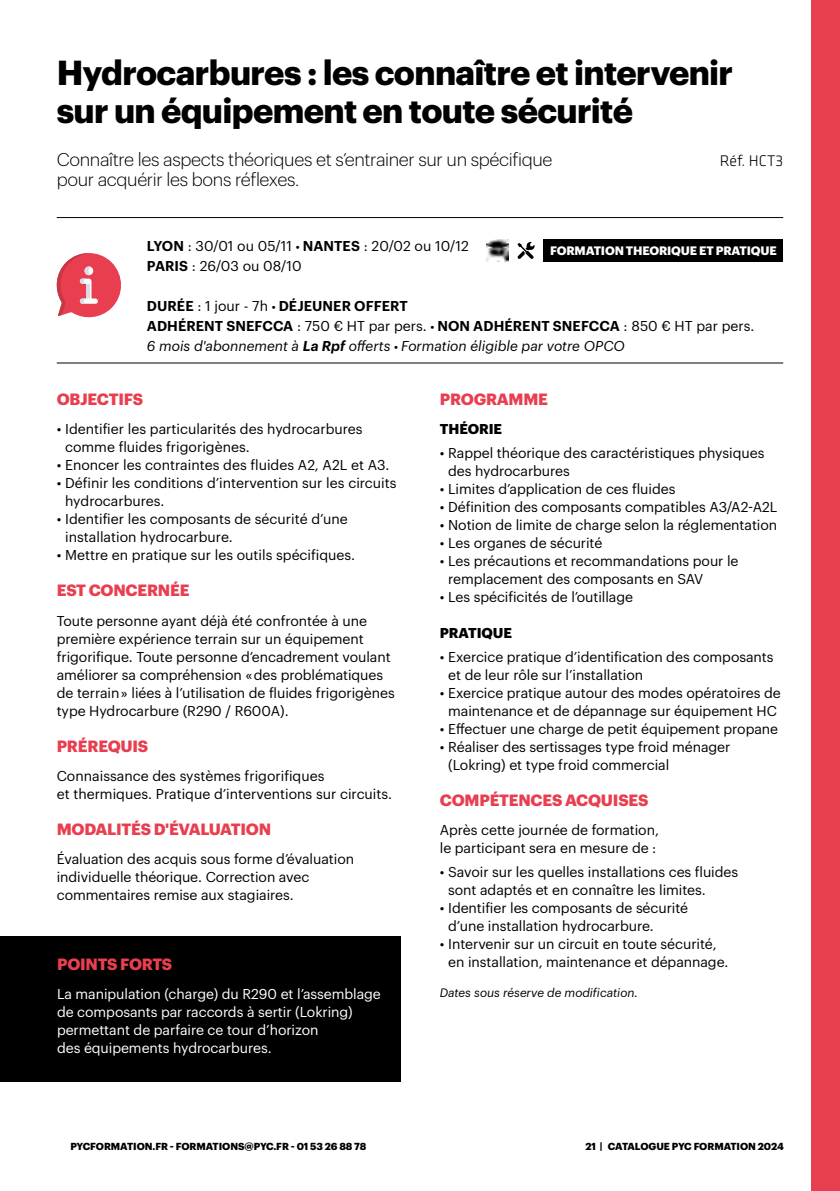
<style>
.page{position:relative;width:840px;height:1191px;background:#fff}
.page>*{position:absolute;margin:0;border:0;box-sizing:border-box;transform-origin:0 0}
.t1{font:700 34px/38px "Graphik";letter-spacing:-.02em;color:#000}
.t2{font:300 18px/20px "Graphik";letter-spacing:-.02em;color:#000}
.t3{font:700 16px "Graphik";letter-spacing:-.015em;color:#e83f50}
.t4{font:300 16px "Klavika";color:#000}
.t5{font:14px/18px "Graphik";letter-spacing:-.005em;color:#000}
.t6{font:italic 14px/20px "Graphik";color:#000}
.t7{font:14px/18px "Graphik";letter-spacing:-.005em;color:#fff}
.t8{font:700 14px "Graphik";letter-spacing:-.005em;color:#000}
.t9{font:italic 12px "Graphik";color:#000}
.t10{font:700 12px "Graphik";letter-spacing:-.015em;color:#fff}
.t11{font:700 10px "Graphik";letter-spacing:-.005em;color:#000}
.s1{font-weight:600}
.s2{font-family:"Myriad Pro"}
.s3{font-weight:600;font-style:normal}
.s4{font-style:normal}
.s5{font-family:"Myriad Pro";font-style:normal}
</style>
<div class="page">
<div style="left:811px;top:0;width:28px;height:1191px;background:#e83f50"></div>
<div style="left:0;top:935px;width:400px;height:146px;background:#000"></div>
<hr style="left:57px;top:363px;width:725px;height:1px;background:#000">
<hr style="left:57px;top:217px;width:725px;height:1px;background:#000">
<svg style="left:57px;top:253px;width:64px;height:64px"></svg>
<div style="left:543px;top:239px;width:239px;height:23px;background:#000"></div>
<svg style="left:517px;top:242px;width:17px;height:17px"></svg>
<img style="left:486px;top:240px;width:22px;height:21px">
<h1 class="t1" style="left:57px;top:50px;width:677px">Hydrocarbures : les connaître et intervenir sur un équipement en toute sécurité</h1>
<p class="t2" style="left:57px;top:148px;width:497px">Connaître les aspects théoriques et s’entrainer sur un spécifique pour acquérir les bons réflexes.</p>
<p class="t4" style="left:719px;top:152px;width:65px">Réf. HCT3</p>
<p class="t5" style="left:147px;top:234px;width:323px;line-height:20px"><span class="s1">LYON</span> : 30/01 ou 05/11 <span class="s2">•</span> <span class="s1">NANTES</span> : 20/02 ou 10/12<br><span class="s1">PARIS</span> : 26/03 ou 08/10</p>
<p class="t6" style="left:147px;top:294px;width:608px"><span class="s3">DURÉE</span> <span class="s4">: 1 jour - 7h</span> <span class="s5">•</span> <span class="s3">DÉJEUNER OFFERT<br>ADHÉRENT SNEFCCA</span> <span class="s4">: 750 € HT par pers.</span> <span class="s5">•</span> <span class="s3">NON ADHÉRENT SNEFCCA</span> <span class="s4">: 850 € HT par pers.<br></span>6 mois d'abonnement à <span class="s1">La Rpf</span> offerts <span class="s5">•</span> Formation éligible par votre OPCO</p>
<p class="t10" style="left:550px;top:242px;width:228px">FORMATION THEORIQUE ET PRATIQUE</p>
<p class="t3" style="left:57px;top:386px;width:88px">OBJECTIFS</p>
<p class="t5" style="left:65px;top:419px;width:299px;text-indent:-8px">• Identifier les particularités des hydrocarbures comme fluides frigorigènes.</p>
<p class="t5" style="left:57px;top:455px;width:334px">• Enoncer les contraintes des fluides A2, A2L et A3.</p>
<p class="t5" style="left:65px;top:473px;width:333px;text-indent:-8px">• Définir les conditions d’intervention sur les circuits hydrocarbures.</p>
<p class="t5" style="left:65px;top:509px;width:284px;text-indent:-8px">• Identifier les composants de sécurité d’une installation hydrocarbure.</p>
<p class="t5" style="left:57px;top:545px;width:300px">• Mettre en pratique sur les outils spécifiques.</p>
<p class="t3" style="left:57px;top:578px;width:134px">EST CONCERNÉE</p>
<p class="t5" style="left:57px;top:610px;width:339px">Toute personne ayant déjà été confrontée à une première expérience terrain sur un équipement frigorifique. Toute personne d’encadrement voulant améliorer sa compréhension « des problématiques de terrain » liées à l’utilisation de fluides frigorigènes type Hydrocarbure (R290 / R600A).</p>
<p class="t3" style="left:57px;top:733px;width:93px">PRÉREQUIS</p>
<p class="t5" style="left:57px;top:765px;width:337px">Connaissance des systèmes frigorifiques<br>et thermiques. Pratique d’interventions sur circuits.</p>
<p class="t3" style="left:57px;top:816px;width:216px">MODALITÉS D'ÉVALUATION</p>
<p class="t5" style="left:57px;top:849px;width:299px">Évaluation des acquis sous forme d’évaluation individuelle théorique. Correction avec commentaires remise aux stagiaires.</p>
<p class="t3" style="left:57px;top:951px;width:117px">POINTS FORTS</p>
<p class="t7" style="left:57px;top:983px;width:325px">La manipulation (charge) du R290 et l’assemblage de composants par raccords à sertir (Lokring) permettant de parfaire ce tour d’horizon<br>des équipements hydrocarbures.</p>
<p class="t3" style="left:439px;top:386px;width:110px">PROGRAMME</p>
<p class="t8" style="left:439px;top:418px;width:64px">THÉORIE</p>
<p class="t5" style="left:448px;top:442px;width:317px;text-indent:-8px">• Rappel théorique des caractéristiques physiques des hydrocarbures</p>
<p class="t5" style="left:439px;top:478px;width:237px">• Limites d’application de ces fluides</p>
<p class="t5" style="left:439px;top:496px;width:339px">• Définition des composants compatibles A3/A2-A2L</p>
<p class="t5" style="left:439px;top:514px;width:338px">• Notion de limite de charge selon la réglementation</p>
<p class="t5" style="left:439px;top:532px;width:164px">• Les organes de sécurité</p>
<p class="t5" style="left:448px;top:550px;width:292px;text-indent:-8px">• Les précautions et recommandations pour le remplacement des composants en SAV</p>
<p class="t5" style="left:439px;top:586px;width:195px">• Les spécificités de l’outillage</p>
<p class="t8" style="left:439px;top:622px;width:74px">PRATIQUE</p>
<p class="t5" style="left:448px;top:646px;width:326px;text-indent:-8px">• Exercice pratique d’identification des composants et de leur rôle sur l’installation</p>
<p class="t5" style="left:439px;top:682px;width:342px;text-align:center">• Exercice pratique autour des modes opératoires de maintenance et de dépannage sur équipement HC</p>
<p class="t5" style="left:439px;top:718px;width:339px">• Effectuer une charge de petit équipement propane</p>
<p class="t5" style="left:448px;top:736px;width:283px;text-indent:-8px">• Réaliser des sertissages type froid ménager (Lokring) et type froid commercial</p>
<p class="t3" style="left:439px;top:787px;width:210px">COMPÉTENCES ACQUISES</p>
<p class="t5" style="left:439px;top:819px;width:220px">Après cette journée de formation, le participant sera en mesure de :</p>
<p class="t5" style="left:448px;top:861px;width:291px;text-indent:-8px">• Savoir sur les quelles installations ces fluides sont adaptés et en connaître les limites.</p>
<p class="t5" style="left:448px;top:897px;width:241px;text-indent:-8px">• Identifier les composants de sécurité d’une installation hydrocarbure.</p>
<p class="t5" style="left:448px;top:933px;width:281px;text-indent:-8px">• Intervenir sur un circuit en toute sécurité, en installation, maintenance et dépannage.</p>
<p class="t9" style="left:439px;top:983px;width:199px">Dates sous réserve de modification.</p>
<p class="t11" style="left:70px;top:1138px;width:297px">PYCFORMATION.FR - FORMATIONS@PYC.FR - 01 53 26 88 78</p>
<p class="t11" style="left:585px;top:1138px;width:200px">21 | CATALOGUE PYC FORMATION 2024</p>
</div>
